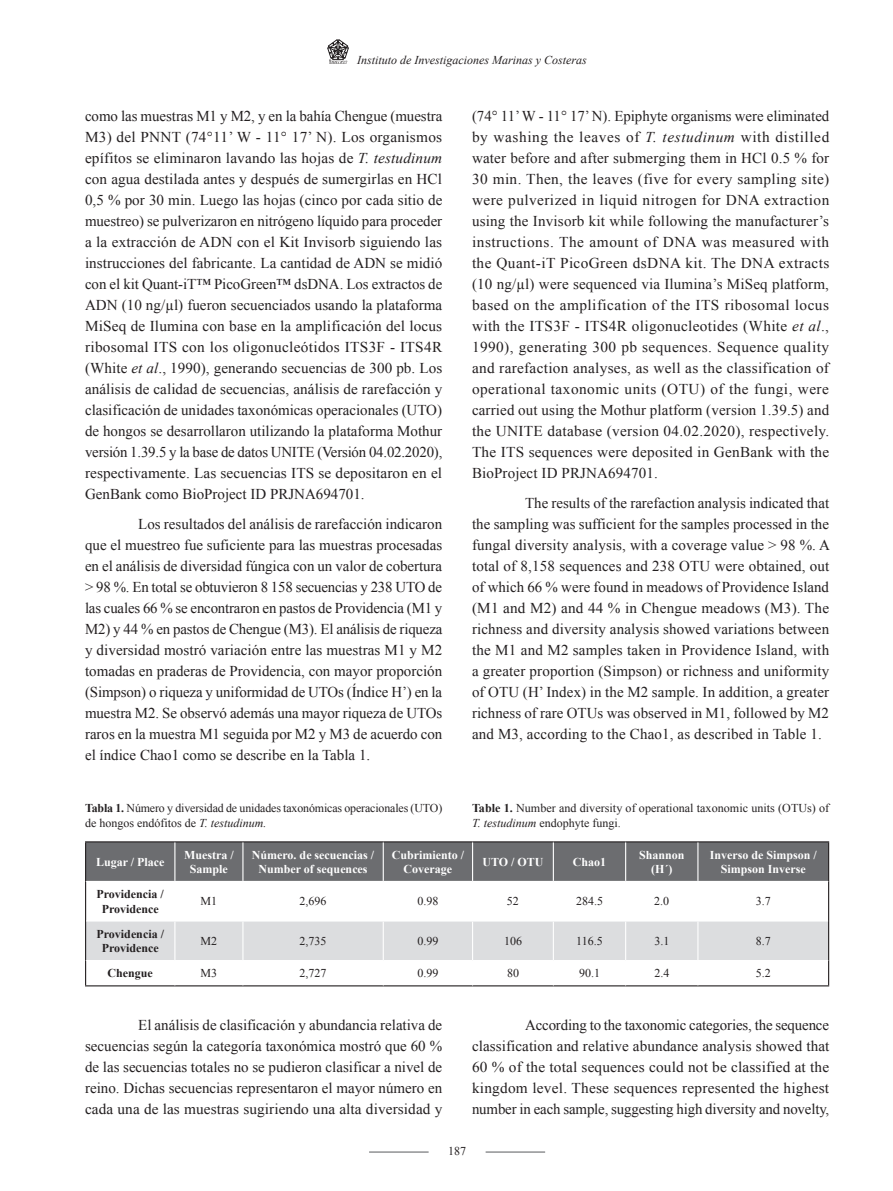
<style>
.page{position:relative;width:893px;height:1191px;background:#fff}
.page>*{position:absolute;margin:0;border:0;box-sizing:border-box;transform-origin:0 0}
.t1{font:15px/21px "Times New Roman";letter-spacing:.005em;color:#231f20;text-align:justify}
.t2{font:12px/14.4px "Times New Roman";color:#231f20}
.t3{font:700 12px/14.4px "Times New Roman";color:#fff;text-align:center}
.t4{font:700 12px/14.4px "Times New Roman";color:#231f20;text-align:center}
.t5{font:italic 12px "Times New Roman";color:#231f20}
.s1{font-style:italic}
.s2{font-weight:700}
</style>
<div class="page">
<svg style="left:327px;top:39px;width:22px;height:25px"></svg>
<hr style="left:369px;top:1151px;width:60px;height:1px;background:#6c6d70">
<hr style="left:486px;top:1151px;width:59px;height:1px;background:#6c6d70">
<svg style="left:86px;top:842px;width:742px;height:39px;background:#6c6c6f"></svg>
<hr style="left:85px;top:841px;width:90px;height:1px;background:#231f20">
<hr style="left:85px;top:842px;width:1px;height:39px;background:#231f20">
<hr style="left:175px;top:841px;width:68px;height:1px;background:#231f20">
<hr style="left:243px;top:841px;width:140px;height:1px;background:#231f20">
<hr style="left:383px;top:841px;width:90px;height:1px;background:#231f20">
<hr style="left:473px;top:841px;width:80px;height:1px;background:#231f20">
<hr style="left:553px;top:841px;width:73px;height:1px;background:#231f20">
<hr style="left:626px;top:841px;width:72px;height:1px;background:#231f20">
<hr style="left:698px;top:841px;width:131px;height:1px;background:#231f20">
<hr style="left:828px;top:842px;width:1px;height:39px;background:#231f20">
<hr style="left:85px;top:881px;width:1px;height:40px;background:#231f20">
<hr style="left:828px;top:881px;width:1px;height:40px;background:#231f20">
<hr style="left:85px;top:985px;width:90px;height:1px;background:#231f20">
<hr style="left:175px;top:985px;width:68px;height:1px;background:#231f20">
<hr style="left:243px;top:985px;width:140px;height:1px;background:#231f20">
<hr style="left:383px;top:985px;width:90px;height:1px;background:#231f20">
<hr style="left:473px;top:985px;width:80px;height:1px;background:#231f20">
<hr style="left:553px;top:985px;width:73px;height:1px;background:#231f20">
<hr style="left:626px;top:985px;width:72px;height:1px;background:#231f20">
<hr style="left:698px;top:985px;width:131px;height:1px;background:#231f20">
<hr style="left:174px;top:842px;width:1px;height:39px;background:#fff">
<hr style="left:242px;top:842px;width:1px;height:39px;background:#fff">
<hr style="left:383px;top:842px;width:1px;height:39px;background:#fff">
<hr style="left:472px;top:842px;width:1px;height:39px;background:#fff">
<hr style="left:553px;top:842px;width:1px;height:39px;background:#fff">
<hr style="left:625px;top:842px;width:1px;height:39px;background:#fff">
<hr style="left:697px;top:842px;width:1px;height:39px;background:#fff">
<svg style="left:85px;top:921px;width:744px;height:64px"></svg>
<p class="t5" style="left:357px;top:52px;width:231px">Instituto de Investigaciones Marinas y Costeras</p>
<p class="t1" style="left:85px;top:105px;width:359px">como las muestras M1 y M2, y en la bahía Chengue (muestra M3) del PNNT (74°11’ W - 11° 17’ N). Los organismos epífitos se eliminaron lavando las hojas de <span class="s1">T. testudinum </span>con agua destilada antes y después de sumergirlas en HCl 0,5 % por 30 min. Luego las hojas (cinco por cada sitio de muestreo) se pulverizaron en nitrógeno líquido para proceder a la extracción de ADN con el Kit Invisorb siguiendo las instrucciones del fabricante. La cantidad de ADN se midió con el kit Quant-iT™ PicoGreen™ dsDNA. Los extractos de ADN (10 ng/µl) fueron secuenciados usando la plataforma MiSeq de Ilumina con base en la amplificación del locus ribosomal ITS con los oligonucleótidos ITS3F - ITS4R (White <span class="s1">et al</span>., 1990), generando secuencias de 300 pb. Los análisis de calidad de secuencias, análisis de rarefacción y clasificación de unidades taxonómicas operacionales (UTO) de hongos se desarrollaron utilizando la plataforma Mothur versión 1.39.5 y la base de datos UNITE (Versión 04.02.2020), respectivamente. Las secuencias ITS se depositaron en el GenBank como BioProject ID PRJNA694701.</p>
<p class="t1" style="left:85px;top:513px;width:359px;text-indent:53px">Los resultados del análisis de rarefacción indicaron que el muestreo fue suficiente para las muestras procesadas en el análisis de diversidad fúngica con un valor de cobertura &gt; 98 %. En total se obtuvieron 8 158 secuencias y 238 UTO de las cuales 66 % se encontraron en pastos de Providencia (M1 y M2) y 44 % en pastos de Chengue (M3). El análisis de riqueza y diversidad mostró variación entre las muestras M1 y M2 tomadas en praderas de Providencia, con mayor proporción (Simpson) o riqueza y uniformidad de UTOs (Índice H’) en la muestra M2. Se observó además una mayor riqueza de UTOs raros en la muestra M1 seguida por M2 y M3 de acuerdo con el índice Chao1 como se describe en la Tabla 1.</p>
<p class="t1" style="left:472px;top:105px;width:359px">(74° 11’ W - 11° 17’ N). Epiphyte organisms were eliminated by washing the leaves of <span class="s1">T. testudinum</span> with distilled water before and after submerging them in HCl 0.5 % for 30 min. Then, the leaves (five for every sampling site) were pulverized in liquid nitrogen for DNA extraction using the Invisorb kit while following the manufacturer’s instructions. The amount of DNA was measured with the Quant-iT PicoGreen dsDNA kit. The DNA extracts (10 ng/µl) were sequenced via Ilumina’s MiSeq platform, based on the amplification of the ITS ribosomal locus with the ITS3F - ITS4R oligonucleotides (White <span class="s1">et al</span>., 1990), generating 300 pb sequences. Sequence quality and rarefaction analyses, as well as the classification of operational taxonomic units (OTU) of the fungi, were carried out using the Mothur platform (version 1.39.5) and the UNITE database (version 04.02.2020), respectively.<br>The ITS sequences were deposited in GenBank with the BioProject ID PRJNA694701.</p>
<p class="t1" style="left:472px;top:492px;width:360px;text-indent:53px">The results of the rarefaction analysis indicated that the sampling was sufficient for the samples processed in the fungal diversity analysis, with a coverage value &gt; 98 %. A total of 8,158 sequences and 238 OTU were obtained, out of which 66 % were found in meadows of Providence Island (M1 and M2) and 44 % in Chengue meadows (M3). The richness and diversity analysis showed variations between the M1 and M2 samples taken in Providence Island, with a greater proportion (Simpson) or richness and uniformity of OTU (H’ Index) in the M2 sample. In addition, a greater richness of rare OTUs was observed in M1, followed by M2 and M3, according to the Chao1, as described in Table 1.</p>
<p class="t2" style="left:472px;top:801px;width:359px"><span class="s2">Table 1.</span> Number and diversity of operational taxonomic units (OTUs) of<br><span class="s1">T. testudinum</span> endophyte fungi.</p>
<p class="t2" style="left:85px;top:801px;width:359px"><span class="s2">Tabla 1.</span> Número y diversidad de unidades taxonómicas operacionales (UTO) de hongos endófitos de <span class="s1">T. testudinum.</span></p>
<p class="t3" style="left:96px;top:854px;width:70px">Lugar / Place</p>
<p class="t3" style="left:184px;top:847px;width:51px">Muestra /<br>Sample</p>
<p class="t3" style="left:252px;top:847px;width:124px">Número. de secuencias /<br>Number of sequences</p>
<p class="t3" style="left:392px;top:847px;width:74px">Cubrimiento /<br>Coverage</p>
<p class="t3" style="left:482px;top:854px;width:63px">UTO / OTU</p>
<p class="t3" style="left:573px;top:854px;width:35px">Chao1</p>
<p class="t3" style="left:639px;top:847px;width:47px">Shannon (H´)</p>
<p class="t3" style="left:710px;top:847px;width:109px">Inverso de Simpson /<br>Simpson Inverse</p>
<p class="t4" style="left:97px;top:886px;width:69px">Providencia /<br>Providence</p>
<p class="t2" style="left:201px;top:894px;width:18px">M1</p>
<p class="t2" style="left:300px;top:894px;width:28px">2,696</p>
<p class="t2" style="left:417px;top:894px;width:22px">0.98</p>
<p class="t2" style="left:507px;top:894px;width:13px">52</p>
<p class="t2" style="left:576px;top:894px;width:28px">284.5</p>
<p class="t2" style="left:654px;top:894px;width:16px">2.0</p>
<p class="t2" style="left:756px;top:894px;width:17px">3.7</p>
<p class="t4" style="left:97px;top:926px;width:69px">Providencia /<br>Providence</p>
<p class="t2" style="left:201px;top:933px;width:18px">M2</p>
<p class="t2" style="left:300px;top:933px;width:28px">2,735</p>
<p class="t2" style="left:417px;top:933px;width:22px">0.99</p>
<p class="t2" style="left:504px;top:933px;width:19px">106</p>
<p class="t2" style="left:576px;top:933px;width:28px">116.5</p>
<p class="t2" style="left:654px;top:933px;width:16px">3.1</p>
<p class="t2" style="left:756px;top:933px;width:16px">8.7</p>
<p class="t4" style="left:108px;top:965px;width:47px">Chengue</p>
<p class="t2" style="left:201px;top:966px;width:18px">M3</p>
<p class="t2" style="left:300px;top:966px;width:28px">2,727</p>
<p class="t2" style="left:417px;top:966px;width:22px">0.99</p>
<p class="t2" style="left:507px;top:966px;width:13px">80</p>
<p class="t2" style="left:579px;top:966px;width:22px">90.1</p>
<p class="t2" style="left:654px;top:966px;width:16px">2.4</p>
<p class="t2" style="left:756px;top:966px;width:17px">5.2</p>
<p class="t1" style="left:85px;top:1014px;width:359px;text-indent:53px">El análisis de clasificación y abundancia relativa de secuencias según la categoría taxonómica mostró que 60 % de las secuencias totales no se pudieron clasificar a nivel de reino. Dichas secuencias representaron el mayor número en cada una de las muestras sugiriendo una alta diversidad y</p>
<p class="t1" style="left:472px;top:1014px;width:359px;text-indent:53px">According to the taxonomic categories, the sequence classification and relative abundance analysis showed that 60 % of the total sequences could not be classified at the kingdom level. These sequences represented the highest number in each sample, suggesting high diversity and novelty,</p>
<p class="t2" style="left:448px;top:1144px;width:19px">187</p>
</div>
